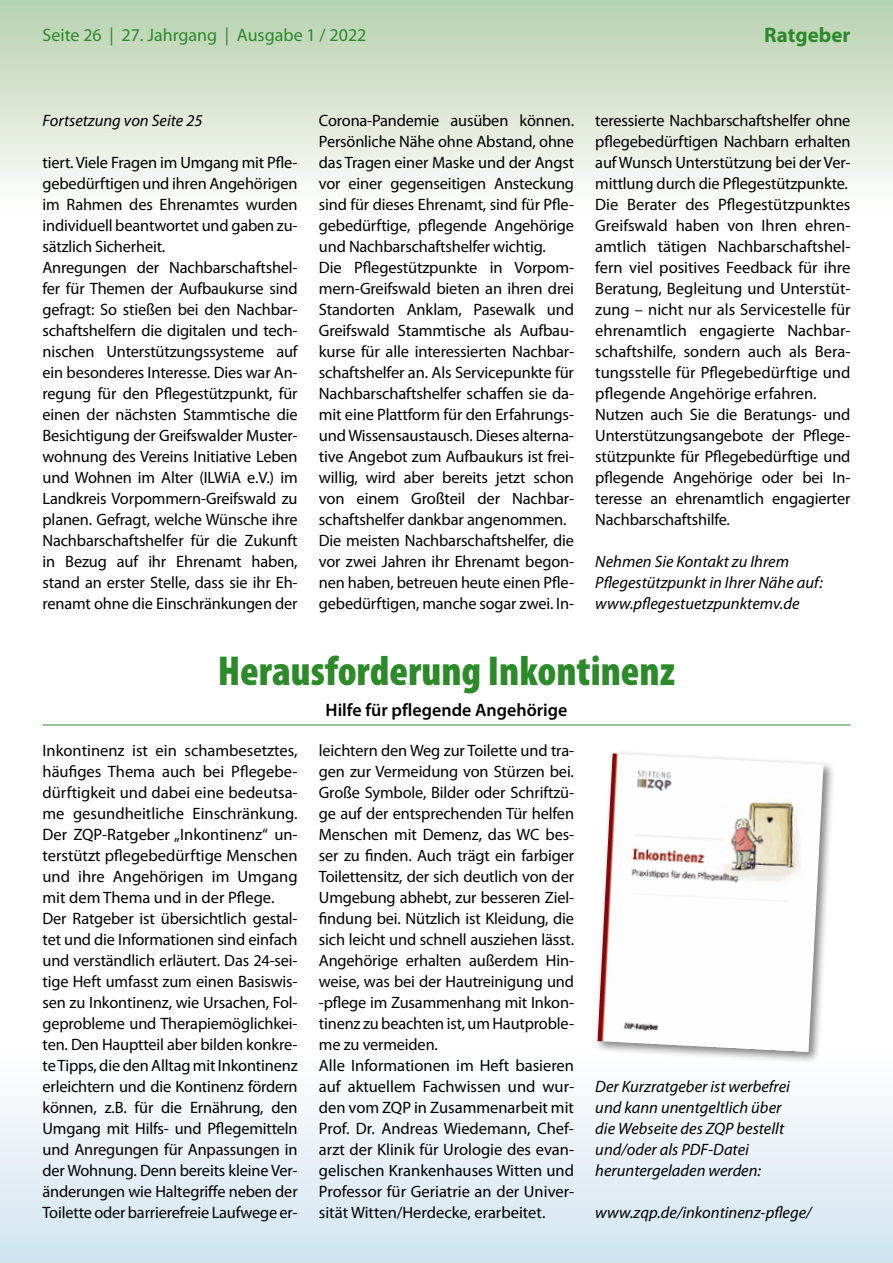
<style>
.page{position:relative;width:893px;height:1263px;background:#fff}
.page>*{position:absolute;margin:0;border:0;box-sizing:border-box;transform-origin:0 0}
.t1{font:900 condensed 42px "Myriad Pro";color:#2c8a2a}
.t2{font:700 21px "Myriad Pro";color:#2c8a2a}
.t3{font:18px "Myriad Pro";color:#2c8a2a}
.t4{font:600 18px "Myriad Pro";color:#000}
.t5{font:16.5px/21px "Myriad Pro";letter-spacing:-.01em;color:#000}
.t6{font:italic 16.5px/21px "Myriad Pro";color:#000}
</style>
<div class="page">
<div style="left:0;top:1050px;width:893px;height:213px;background:linear-gradient(to bottom,#fffeff,#cfe4ef)"></div>
<div style="left:0;top:0;width:893px;height:213px;background:linear-gradient(to bottom,#b7d0ad,#fffefe)"></div>
<hr style="left:43px;top:725px;width:807px;height:1px;background:#2c8a2a">
<div style="left:594px;top:750px;width:241px;height:314px;background:#000;opacity:.5"></div>
<img style="left:598px;top:753px;width:226px;height:299px">
<img style="left:878px;top:53px;width:15px;height:160px">
<p class="t3" style="left:43px;top:24px;width:325px">Seite 26 | 27. Jahrgang | Ausgabe 1 / 2022</p>
<p class="t2" style="left:764px;top:21px;width:88px">Ratgeber</p>
<p class="t6" style="left:43px;top:110px;width:162px">Fortsetzung von Seite 25</p>
<p class="t5" style="left:43px;top:152px;width:257px">tiert. Viele Fragen im Umgang mit Pfle&shy;gebedürftigen und ihren Angehörigen im Rahmen des Ehrenamtes wurden individuell beantwortet und gaben zu&shy;sätzlich Sicherheit.<br>Anregungen der Nachbarschaftshel&shy;fer für Themen der Aufbaukurse sind gefragt: So stießen bei den Nachbar&shy;schaftshelfern die digitalen und tech&shy;nischen Unterstützungssysteme auf ein besonderes Interesse. Dies war An&shy;regung für den Pflegestützpunkt, für einen der nächsten Stammtische die Besichtigung der Greifswalder Muster&shy;wohnung des Vereins Initiative Leben und Wohnen im Alter (ILWiA e.V.) im Landkreis Vorpommern-Greifswald zu planen. Gefragt, welche Wünsche ihre Nachbarschaftshelfer für die Zukunft in Bezug auf ihr Ehrenamt haben, stand an erster Stelle, dass sie ihr Eh&shy;renamt ohne die Einschränkungen der</p>
<p class="t5" style="left:319px;top:110px;width:257px">Corona-Pandemie ausüben können.<br>Persönliche Nähe ohne Abstand, ohne das Tragen einer Maske und der Angst vor einer gegenseitigen Ansteckung sind für dieses Ehrenamt, sind für Pfle&shy;gebedürftige, pflegende Angehörige und Nachbarschaftshelfer wichtig.<br>Die Pflegestützpunkte in Vorpom&shy;mern-Greifswald bieten an ihren drei Standorten Anklam, Pasewalk und Greifswald Stammtische als Aufbau&shy;kurse für alle interessierten Nachbar&shy;schaftshelfer an. Als Servicepunkte für Nachbarschaftshelfer schaffen sie da&shy;mit eine Plattform für den Erfahrungs&shy;und Wissensaustausch. Dieses alterna&shy;tive Angebot zum Aufbaukurs ist frei&shy;willig, wird aber bereits jetzt schon von einem Großteil der Nachbar&shy;schaftshelfer dankbar angenommen.<br>Die meisten Nachbarschaftshelfer, die vor zwei Jahren ihr Ehrenamt begon&shy;nen haben, betreuen heute einen Pfle&shy;gebedürftigen, manche sogar zwei. In-</p>
<p class="t5" style="left:595px;top:110px;width:257px">teressierte Nachbarschaftshelfer ohne pflegebedürftigen Nachbarn erhalten auf Wunsch Unterstützung bei der Ver&shy;mittlung durch die Pflegestützpunkte.<br>Die Berater des Pflegestützpunktes Greifswald haben von Ihren ehren&shy;amtlich tätigen Nachbarschaftshel&shy;fern viel positives Feedback für ihre Beratung, Begleitung und Unterstüt&shy;zung – nicht nur als Servicestelle für ehrenamtlich engagierte Nachbar&shy;schaftshilfe, sondern auch als Bera&shy;tungsstelle für Pflegebedürftige und pflegende Angehörige erfahren.<br>Nutzen auch Sie die Beratungs- und Unterstützungsangebote der Pflege&shy;stützpunkte für Pflegebedürftige und pflegende Angehörige oder bei In&shy;teresse an ehrenamtlich engagierter Nachbarschaftshilfe.</p>
<p class="t6" style="left:595px;top:551px;width:229px">Nehmen Sie Kontakt zu Ihrem<br>Pflegestützpunkt in Ihrer Nähe auf: www.pflegestuetzpunktemv.de</p>
<h1 class="t1" style="left:218px;top:644px;width:459px">Herausforderung Inkontinenz</h1>
<p class="t4" style="left:325px;top:699px;width:243px">Hilfe für pflegende Angehörige</p>
<p class="t5" style="left:43px;top:740px;width:257px">Inkontinenz ist ein schambesetztes, häufiges Thema auch bei Pflegebe&shy;dürftigkeit und dabei eine bedeutsa&shy;me gesundheitliche Einschränkung.<br>Der ZQP-Ratgeber „Inkontinenz“ un&shy;terstützt pflegebedürftige Menschen und ihre Angehörigen im Umgang mit dem Thema und in der Pflege.<br>Der Ratgeber ist übersichtlich gestal&shy;tet und die Informationen sind einfach und verständlich erläutert. Das 24-sei&shy;tige Heft umfasst zum einen Basiswis&shy;sen zu Inkontinenz, wie Ursachen, Fol&shy;geprobleme und Therapiemöglichkei&shy;ten. Den Hauptteil aber bilden konkre&shy;te Tipps, die den Alltag mit Inkontinenz erleichtern und die Kontinenz fördern können, z.B. für die Ernährung, den Umgang mit Hilfs- und Pflegemitteln und Anregungen für Anpassungen in der Wohnung. Denn bereits kleine Ver&shy;änderungen wie Haltegriffe neben der Toilette oder barrierefreie Laufwege er-</p>
<p class="t5" style="left:319px;top:740px;width:257px">leichtern den Weg zur Toilette und tra&shy;gen zur Vermeidung von Stürzen bei.<br>Große Symbole, Bilder oder Schriftzü&shy;ge auf der entsprechenden Tür helfen Menschen mit Demenz, das WC bes&shy;ser zu finden. Auch trägt ein farbiger Toilettensitz, der sich deutlich von der Umgebung abhebt, zur besseren Ziel&shy;findung bei. Nützlich ist Kleidung, die sich leicht und schnell ausziehen lässt.<br>Angehörige erhalten außerdem Hin&shy;weise, was bei der Hautreinigung und -pflege im Zusammenhang mit Inkon&shy;tinenz zu beachten ist, um Hautproble&shy;me zu vermeiden.<br>Alle Informationen im Heft basieren auf aktuellem Fachwissen und wur&shy;den vom ZQP in Zusammenarbeit mit Prof. Dr. Andreas Wiedemann, Chef&shy;arzt der Klinik für Urologie des evan&shy;gelischen Krankenhauses Witten und Professor für Geriatrie an der Univer&shy;sität Witten/Herdecke, erarbeitet.</p>
<p class="t6" style="left:595px;top:1076px;width:196px">Der Kurzratgeber ist werbefrei und kann unentgeltlich über die Webseite des ZQP bestellt und/oder als PDF-Datei heruntergeladen werden:</p>
<p class="t6" style="left:595px;top:1202px;width:218px">www.zqp.de/inkontinenz-pflege/</p>
</div>
